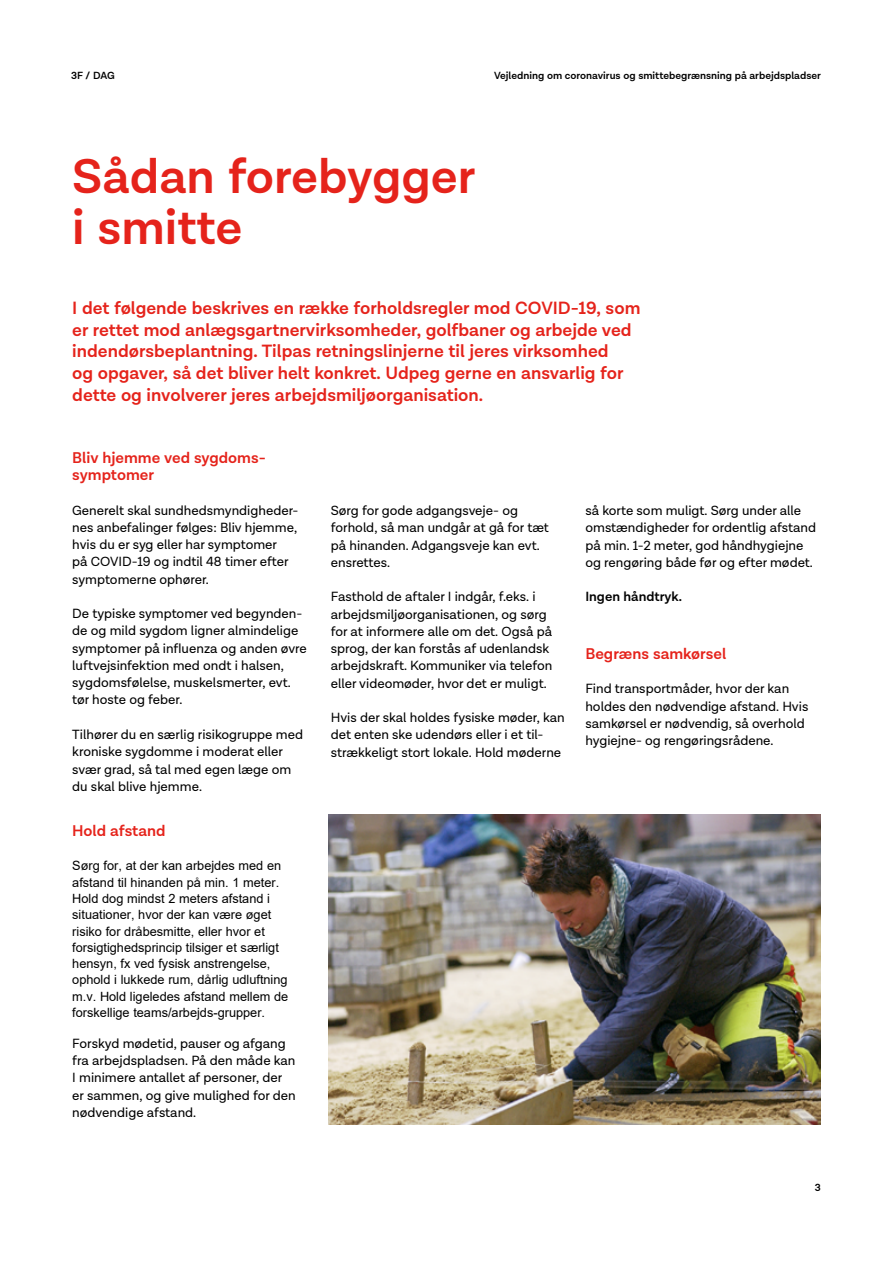
<style>
.page{position:relative;width:893px;height:1263px;background:#fff}
.page>*{position:absolute;margin:0;border:0;box-sizing:border-box;transform-origin:0 0}
.t1{font:600 49.5px/51px "Lota Grotesque";color:#e5231b}
.t2{font:600 18px/21.8px "Lota Grotesque";color:#e5231b}
.t3{font:600 15.75px/17.2px "Lota Grotesque";color:#e5231b}
.t4{font:13.5px/17.2px "Lota Grotesque";color:#000}
.t5{font:600 13.5px "Lota Grotesque";color:#000}
.t6{font:12.75px/16.4px "Arial";color:#000}
.t7{font:600 10.5px "Lota Grotesque";color:#000}
</style>
<div class="page">
<img style="left:329px;top:814px;width:492px;height:311px">
<p class="t7" style="left:71px;top:70px;width:45px">3F / DAG</p>
<p class="t7" style="left:494px;top:70px;width:328px">Vejledning om coronavirus og smittebegrænsning på arbejdspladser</p>
<h1 class="t1" style="left:72px;top:152px;width:405px">Sådan forebygger i smitte</h1>
<p class="t2" style="left:72px;top:297px;width:570px">I det følgende beskrives en række forholdsregler mod COVID-19, som er rettet mod anlægsgartnervirksomheder, golfbaner og arbejde ved indendørsbeplantning. Tilpas retningslinjerne til jeres virksomhed<br>og opgaver, så det bliver helt konkret. Udpeg gerne en ansvarlig for dette og involverer jeres arbejdsmiljøorganisation.</p>
<p class="t3" style="left:72px;top:449px;width:195px">Bliv hjemme ved sygdoms&shy;symptomer</p>
<p class="t4" style="left:72px;top:502px;width:228px">Generelt skal sundhedsmyndigheder&shy;nes anbefalinger følges: Bliv hjemme, hvis du er syg eller har symptomer<br>på COVID-19 og indtil 48 timer efter symptomerne ophører.</p>
<p class="t4" style="left:72px;top:605px;width:236px">De typiske symptomer ved begynden&shy;de og mild sygdom ligner almindelige symptomer på influenza og anden øvre luftvejsinfektion med ondt i halsen, sygdomsfølelse, muskelsmerter, evt. tør hoste og feber.</p>
<p class="t4" style="left:72px;top:726px;width:232px">Tilhører du en særlig risikogruppe med kroniske sygdomme i moderat eller svær grad, så tal med egen læge om du skal blive hjemme.</p>
<p class="t3" style="left:72px;top:822px;width:95px">Hold afstand</p>
<p class="t6" style="left:72px;top:857px;width:218px">Sørg for, at der kan arbejdes med en afstand til hinanden på min. 1 meter.<br>Hold dog mindst 2 meters afstand i situationer, hvor der kan være øget risiko for dråbesmitte, eller hvor et forsigtighedsprincip tilsiger et særligt hensyn, fx ved fysisk anstrengelse, ophold i lukkede rum, dårlig udluftning m.v. Hold ligeledes afstand mellem de forskellige teams/arbejds-grupper.</p>
<p class="t4" style="left:72px;top:1035px;width:225px">Forskyd mødetid, pauser og afgang fra arbejdspladsen. På den måde kan<br>I minimere antallet af personer, der er sammen, og give mulighed for den nødvendige afstand.</p>
<p class="t4" style="left:331px;top:502px;width:220px">Sørg for gode adgangsveje- og forhold, så man undgår at gå for tæt på hinanden. Adgangsveje kan evt. ensrettes.</p>
<p class="t4" style="left:331px;top:588px;width:223px">Fasthold de aftaler I indgår, f.eks. i arbejdsmiljøorganisationen, og sørg for at informere alle om det. Også på sprog, der kan forstås af udenlandsk arbejdskraft. Kommuniker via telefon eller videomøder, hvor det er muligt.</p>
<p class="t4" style="left:331px;top:709px;width:235px">Hvis der skal holdes fysiske møder, kan det enten ske udendørs eller i et til&shy;strækkeligt stort lokale. Hold møderne</p>
<p class="t4" style="left:585px;top:502px;width:232px">så korte som muligt. Sørg under alle omstændigheder for ordentlig afstand på min. 1-2 meter, god håndhygiejne og rengøring både før og efter mødet.</p>
<p class="t5" style="left:585px;top:589px;width:98px">Ingen håndtryk.</p>
<p class="t3" style="left:585px;top:645px;width:142px">Begræns samkørsel</p>
<p class="t4" style="left:585px;top:680px;width:224px">Find transportmåder, hvor der kan holdes den nødvendige afstand. Hvis samkørsel er nødvendig, så overhold hygiejne- og rengøringsrådene.</p>
<p class="t7" style="left:815px;top:1181px;width:7px">3</p>
</div>
